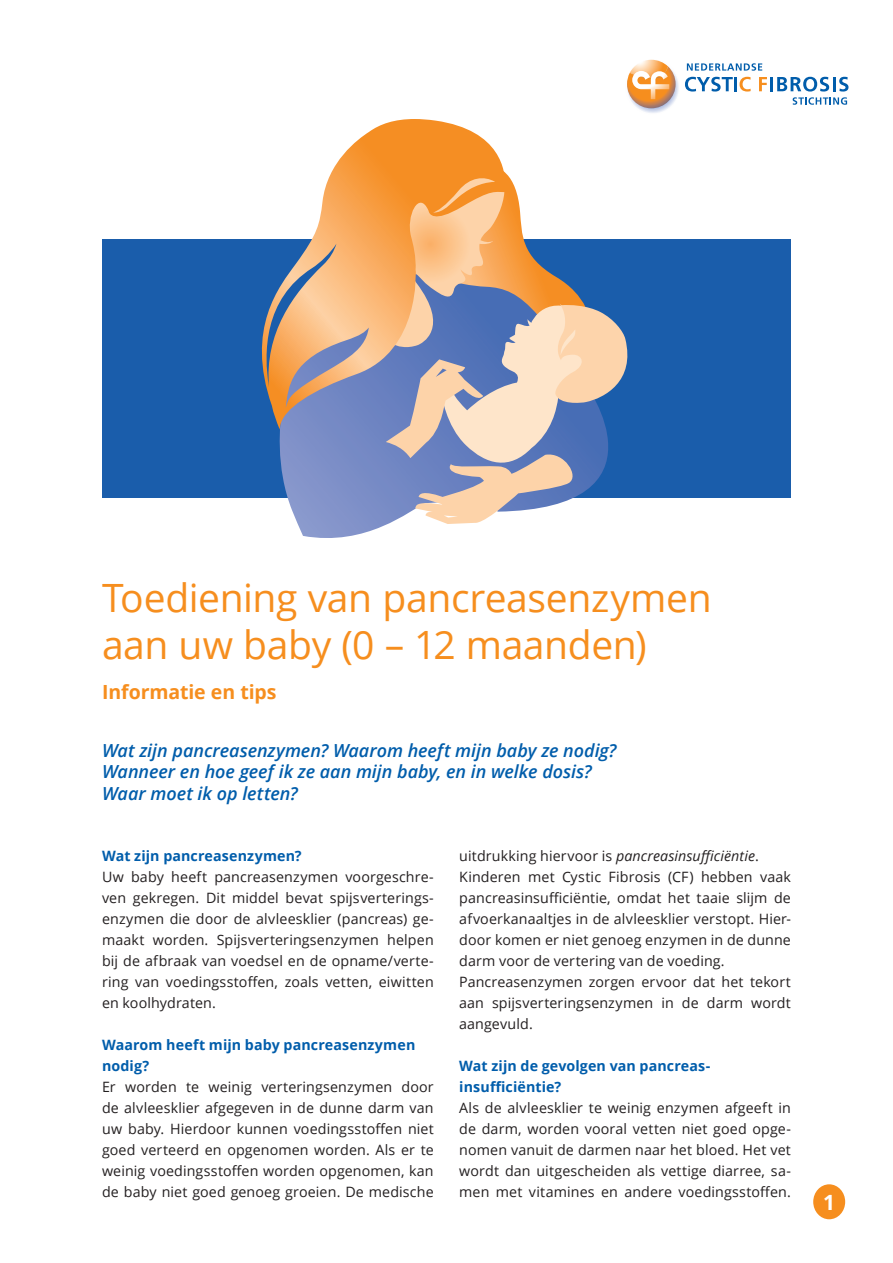
<style>
.page{position:relative;width:893px;height:1263px;background:#fff}
.page>*{position:absolute;margin:0;border:0;box-sizing:border-box;transform-origin:0 0}
.t1{font:39px/46.8px "Open Sans";letter-spacing:-.01em;color:#f68e1e}
.t2{font:700 21px "Open Sans";color:#fff}
.t3{font:700 19.5px "Open Sans";letter-spacing:-.005em;color:#f68e1e}
.t4{font:italic 600 18px/21.6px "Open Sans";color:#015dab}
.t5{font:14.25px/21px "Open Sans";letter-spacing:.01em;color:#231f20;text-align:justify}
.t6{font:700 14.25px/21px "Open Sans";letter-spacing:.005em;color:#015dab}
.s1{font-style:italic}
</style>
<div class="page">
<div style="left:102px;top:239px;width:688px;height:258px;background:#1a5dab"></div>
<svg style="left:275px;top:430px;width:399px;height:108px"></svg>
<svg style="left:261px;top:119px;width:224px;height:311px"></svg>
<svg style="left:351px;top:140px;width:285px;height:384px"></svg>
<svg style="left:685px;top:77px;width:48px;height:15px"></svg>
<hr style="left:734px;top:77px;width:3px;height:14px;background:#015dab">
<svg style="left:740px;top:77px;width:11px;height:15px"></svg>
<svg style="left:759px;top:77px;width:8px;height:14px"></svg>
<hr style="left:770px;top:77px;width:3px;height:14px;background:#015dab">
<svg style="left:687px;top:63px;width:75px;height:8px"></svg>
<svg style="left:777px;top:77px;width:71px;height:28px"></svg>
<svg style="left:625px;top:60px;width:55px;height:54px"></svg>
<svg style="left:627px;top:60px;width:49px;height:48px"></svg>
<div style="left:813px;top:1184px;width:32px;height:35px;background:#f68e1e;border-radius:50%"></div>
<h1 class="t1" style="left:102px;top:574px;width:611px">Toediening van pancreasenzymen aan uw baby (0 – 12 maanden)</h1>
<h3 class="t3" style="left:102px;top:678px;width:176px">Informatie en tips</h3>
<p class="t4" style="left:102px;top:739px;width:516px">Wat zijn pancreasenzymen? Waarom heeft mijn baby ze nodig?<br>Wanneer en hoe geef ik ze aan mijn baby, en in welke dosis?<br>Waar moet ik op letten?</p>
<p class="t6" style="left:102px;top:845px;width:201px">Wat zijn pancreasenzymen?</p>
<p class="t5" style="left:102px;top:866px;width:333px">Uw baby heeft pancreasenzymen voorgeschre&shy;ven gekregen. Dit middel bevat spijsverterings&shy;enzymen die door de alvleesklier (pancreas) ge&shy;maakt worden. Spijsverteringsenzymen helpen bij de afbraak van voedsel en de opname/verte&shy;ring van voedingsstoffen, zoals vetten, eiwitten en koolhydraten.</p>
<p class="t6" style="left:102px;top:1034px;width:315px">Waarom heeft mijn baby pancreasenzymen nodig?</p>
<p class="t5" style="left:102px;top:1076px;width:333px">Er worden te weinig verteringsenzymen door de alvleesklier afgegeven in de dunne darm van uw baby. Hierdoor kunnen voedingsstoffen niet goed verteerd en opgenomen worden. Als er te weinig voedingsstoffen worden opgenomen, kan de baby niet goed genoeg groeien. De medische</p>
<p class="t5" style="left:459px;top:845px;width:333px;text-align:left">uitdrukking hiervoor is <span class="s1">pancreasinsufficiëntie</span>.<br>Kinderen met Cystic Fibrosis (CF) hebben vaak pancreasinsufficiëntie, omdat het taaie slijm de afvoerkanaaltjes in de alvleesklier verstopt. Hier&shy;door komen er niet genoeg enzymen in de dunne darm voor de vertering van de voeding.<br>Pancreasenzymen zorgen ervoor dat het tekort aan spijsverteringsenzymen in de darm wordt aangevuld.</p>
<p class="t6" style="left:459px;top:1055px;width:253px">Wat zijn de gevolgen van pancreas&shy;insufficiëntie?</p>
<p class="t5" style="left:459px;top:1097px;width:333px">Als de alvleesklier te weinig enzymen afgeeft in de darm, worden vooral vetten niet goed opge&shy;nomen vanuit de darmen naar het bloed. Het vet wordt dan uitgescheiden als vettige diarree, sa&shy;men met vitamines en andere voedingsstoffen.</p>
<h2 class="t2" style="left:823px;top:1187px;width:13px">1</h2>
</div>
